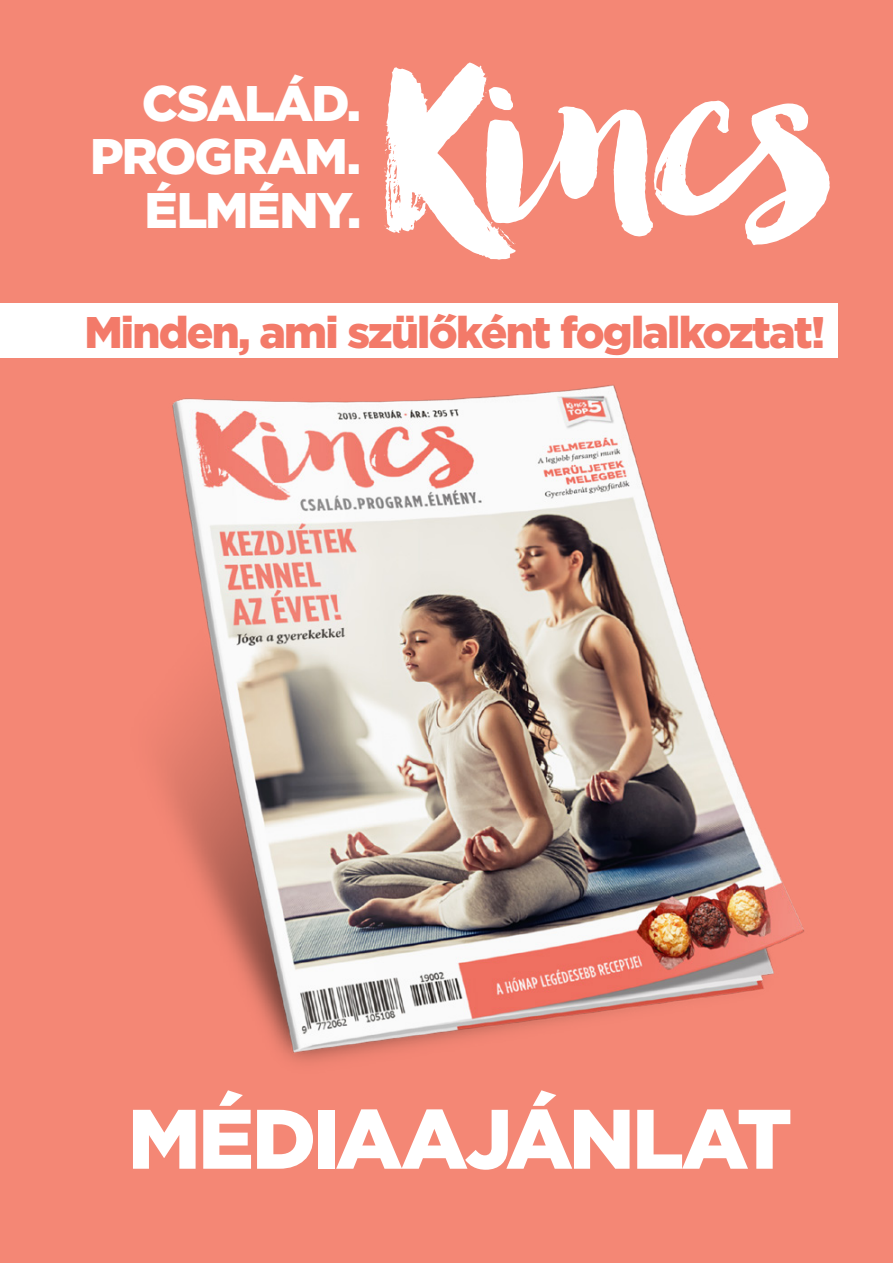
<style>
.page{position:relative;width:893px;height:1263px;background:#f48775}
.page>*{position:absolute;margin:0;border:0;box-sizing:border-box;transform-origin:0 0}
.t1{font:900 84.15px "Gotham HTF";letter-spacing:-.035em;color:#fff}
.t2{font:900 49.95px/53.2px "Gotham HTF";letter-spacing:-.04em;color:#fff;text-align:right}
.t3{font:900 44.25px "Gotham HTF";letter-spacing:-.04em;color:#f37a69}
</style>
<div class="page">
<svg style="left:384px;top:63px;width:446px;height:197px"></svg>
<div style="left:0;top:303px;width:837px;height:55px;background:#fff"></div>
<img style="left:160px;top:385px;width:644px;height:677px">
<p class="t2" style="left:90px;top:75px;width:273px">CSALÁD.<br>PROGRAM.<br>ÉLMÉNY.</p>
<p class="t3" style="left:84px;top:307px;width:742px">Minden, ami szülőként foglalkoztat!</p>
<h1 class="t1" style="left:128px;top:1090px;width:666px">MÉDIAAJÁNLAT</h1>
</div>
